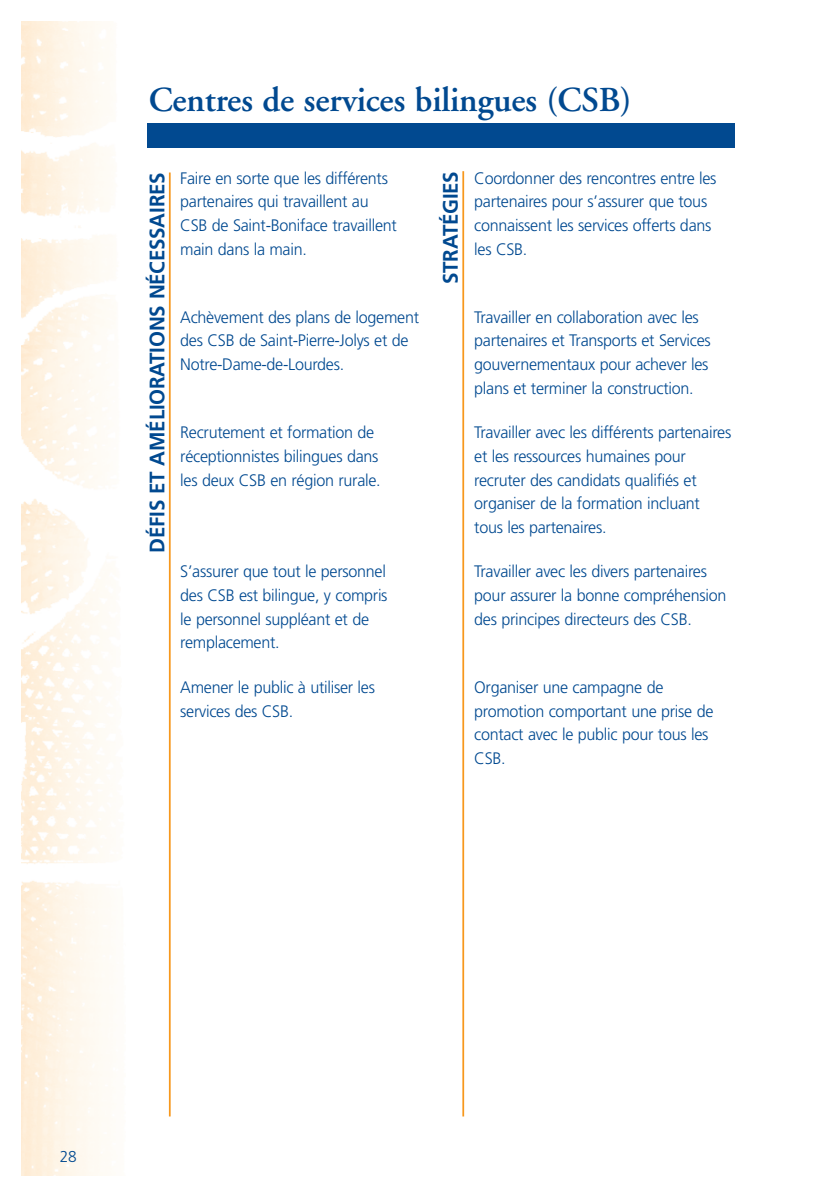
<style>
.page{position:relative;width:819px;height:1197px;background:#fff}
.page>*{position:absolute;margin:0;border:0;box-sizing:border-box;transform-origin:0 0}
.t1{font:600 35px "Adobe Garamond";letter-spacing:-.005em;color:#014990}
.t2{font:700 21px "Frutiger";letter-spacing:-.01em;color:#014990}
.t3{font:300 16.62px/23.6px "Frutiger";letter-spacing:-.015em;color:#014990}
.t4{font:300 15.75px "Frutiger";color:#014990}
</style>
<div class="page">
<img style="left:21px;top:21px;width:87px;height:1155px">
<div style="left:147px;top:123px;width:588px;height:25px;background:#014990"></div>
<hr style="left:462px;top:171px;width:2px;height:946px;background:#f7981d">
<hr style="left:169px;top:173px;width:2px;height:943px;background:#f7981d">
<h1 class="t1" style="left:149px;top:86px;width:484px">Centres de services bilingues (CSB)</h1>
<p class="t2" style="left:149px;top:553px;width:382px;rotate:-90deg">DÉFIS ET AMÉLIORATIONS NÉCESSAIRES</p>
<p class="t3" style="left:180px;top:167px;width:218px">Faire en sorte que les différents partenaires qui travaillent au<br>CSB de Saint-Boniface travaillent main dans la main.</p>
<p class="t3" style="left:180px;top:306px;width:240px">Achèvement des plans de logement des CSB de Saint-Pierre-Jolys et de<br>Notre-Dame-de-Lourdes.</p>
<p class="t3" style="left:180px;top:422px;width:202px">Recrutement et formation de réceptionnistes bilingues dans les deux CSB en région rurale.</p>
<p class="t3" style="left:180px;top:561px;width:209px">S’assurer que tout le personnel des CSB est bilingue, y compris le personnel suppléant et de remplacement.</p>
<p class="t3" style="left:180px;top:677px;width:196px">Amener le public à utiliser les services des CSB.</p>
<p class="t2" style="left:442px;top:284px;width:114px;rotate:-90deg">STRATÉGIES</p>
<p class="t3" style="left:474px;top:167px;width:244px">Coordonner des rencontres entre les partenaires pour s’assurer que tous connaissent les services offerts dans les CSB.</p>
<p class="t3" style="left:474px;top:306px;width:238px">Travailler en collaboration avec les partenaires et Transports et Services gouvernementaux pour achever les plans et terminer la construction.</p>
<p class="t3" style="left:474px;top:422px;width:259px">Travailler avec les différents partenaires et les ressources humaines pour recruter des candidats qualifiés et organiser de la formation incluant tous les partenaires.</p>
<p class="t3" style="left:474px;top:561px;width:254px">Travailler avec les divers partenaires pour assurer la bonne compréhension des principes directeurs des CSB.</p>
<p class="t3" style="left:474px;top:677px;width:241px">Organiser une campagne de promotion comportant une prise de contact avec le public pour tous les<br>CSB.</p>
<p class="t4" style="left:60px;top:1150px;width:18px">28</p>
</div>
